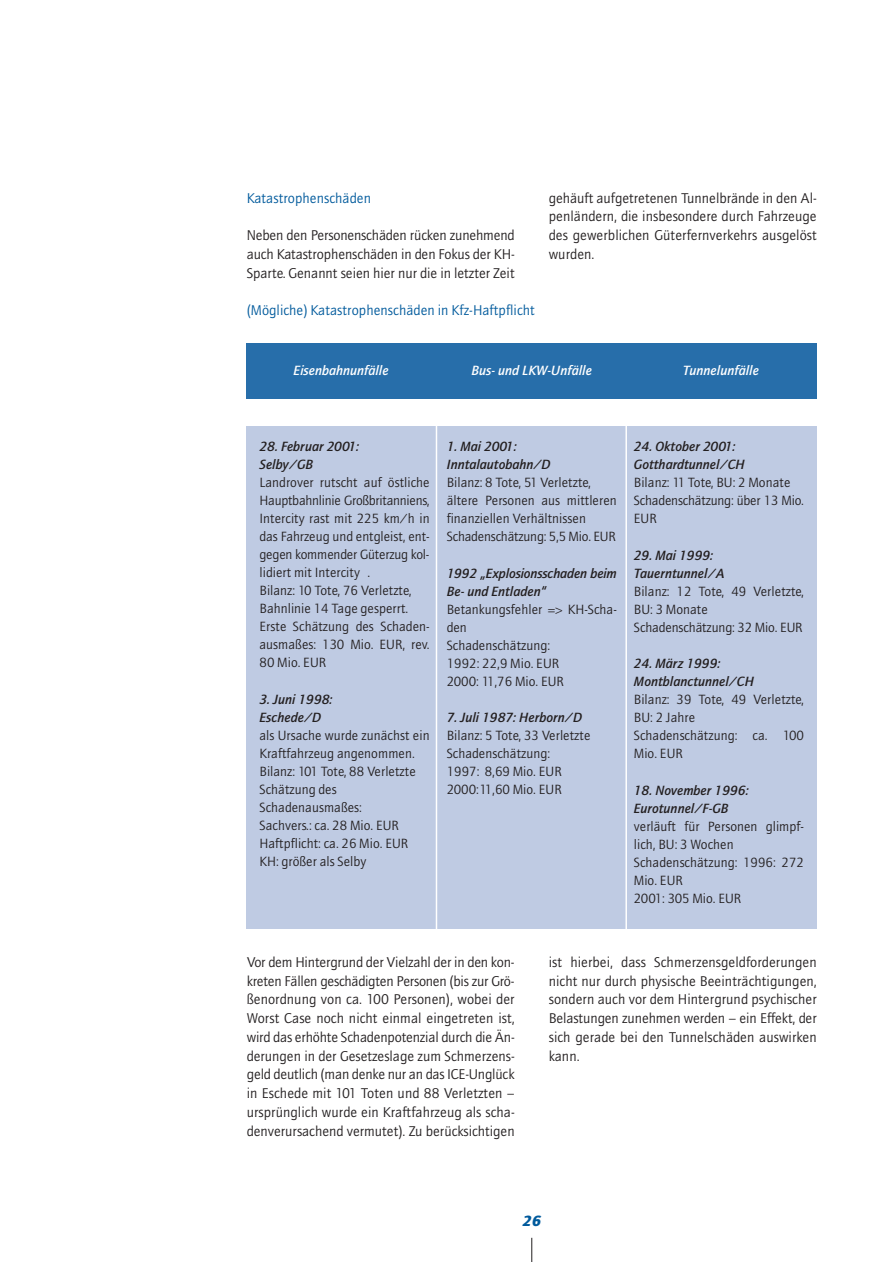
<style>
.page{position:relative;width:893px;height:1262px;background:#fff}
.page>*{position:absolute;margin:0;border:0;box-sizing:border-box;transform-origin:0 0}
.t1{font:italic 900 15px "AT Quay Sans";color:#005a9c}
.t2{font:14.25px/18.8px "AT Quay Sans";letter-spacing:-.005em;color:#231f20;text-align:justify}
.t3{font:14.25px "AT Quay Sans";color:#005a9c}
.t4{font:13.5px/18px "AT Quay Sans";color:#231f20}
.t5{font:italic 500 13.5px/18px "AT Quay Sans";color:#231f20}
.t6{font:italic 500 13.5px "AT Quay Sans";color:#fff}
</style>
<div class="page">
<svg style="left:531px;top:1237px;width:1px;height:24px"></svg>
<div style="left:247px;top:426px;width:569px;height:503px;background:#bfcbe3"></div>
<div style="left:247px;top:343px;width:569px;height:55px;background:#276eaa"></div>
<hr style="left:435px;top:412px;width:2px;height:540px;background:#fff">
<hr style="left:625px;top:413px;width:2px;height:527px;background:#fff">
<p class="t3" style="left:247px;top:192px;width:126px">Katastrophenschäden</p>
<p class="t2" style="left:247px;top:227px;width:269px">Neben den Personenschäden rücken zunehmend auch Katastrophenschäden in den Fokus der KH-Sparte. Genannt seien hier nur die in letzter Zeit</p>
<p class="t3" style="left:247px;top:305px;width:290px">(Mögliche) Katastrophenschäden in Kfz-Haftpflicht</p>
<p class="t2" style="left:549px;top:190px;width:269px">gehäuft aufgetretenen Tunnelbrände in den Al&shy;penländern, die insbesondere durch Fahrzeuge des gewerblichen Güterfernverkehrs ausgelöst wurden.</p>
<p class="t6" style="left:293px;top:365px;width:97px">Eisenbahnunfälle</p>
<p class="t6" style="left:471px;top:365px;width:122px">Bus- und LKW-Unfälle</p>
<p class="t6" style="left:683px;top:365px;width:77px">Tunnelunfälle</p>
<p class="t5" style="left:259px;top:438px;width:101px">28. Februar 2001:<br>Selby/GB</p>
<p class="t4" style="left:259px;top:474px;width:172px">Landrover rutscht auf östliche<br>Hauptbahnlinie Großbritanniens,<br>Intercity rast mit 225 km/h in das Fahrzeug und entgleist, ent&shy;gegen kommender Güterzug kol&shy;lidiert mit Intercity .<br>Bilanz: 10 Tote, 76 Verletzte,<br>Bahnlinie 14 Tage gesperrt.<br>Erste Schätzung des Schaden&shy;ausmaßes: 130 Mio. EUR, rev.<br>80 Mio. EUR</p>
<p class="t5" style="left:259px;top:691px;width:74px">3. Juni 1998:<br>Eschede/D</p>
<p class="t4" style="left:259px;top:727px;width:172px">als Ursache wurde zunächst ein<br>Kraftfahrzeug angenommen.<br>Bilanz: 101 Tote, 88 Verletzte<br>Schätzung des<br>Schadenausmaßes:<br>Sachvers.: ca. 28 Mio. EUR<br>Haftpflicht: ca. 26 Mio. EUR<br>KH: größer als Selby</p>
<p class="t5" style="left:446px;top:438px;width:105px">1. Mai 2001:<br>Inntalautobahn/D</p>
<p class="t4" style="left:446px;top:474px;width:172px">Bilanz: 8 Tote, 51 Verletzte, ältere Personen aus mittleren finanziellen Verhältnissen<br>Schadenschätzung: 5,5 Mio. EUR</p>
<p class="t5" style="left:446px;top:565px;width:172px">1992 „Explosionsschaden beim<br>Be- und Entladen“</p>
<p class="t4" style="left:446px;top:601px;width:172px">Betankungsfehler =&gt; KH-Scha&shy;den<br>Schadenschätzung:<br>1992: 22,9 Mio. EUR<br>2000: 11,76 Mio. EUR</p>
<p class="t5" style="left:446px;top:710px;width:137px">7. Juli 1987: Herborn/D</p>
<p class="t4" style="left:446px;top:728px;width:145px">Bilanz: 5 Tote, 33 Verletzte<br>Schadenschätzung:<br>1997: 8,69 Mio. EUR<br>2000:11,60 Mio. EUR</p>
<p class="t5" style="left:634px;top:438px;width:112px">24. Oktober 2001:<br>Gotthardtunnel/CH</p>
<p class="t4" style="left:634px;top:474px;width:172px">Bilanz: 11 Tote, BU: 2 Monate<br>Schadenschätzung: über 13 Mio.<br>EUR</p>
<p class="t5" style="left:634px;top:547px;width:92px">29. Mai 1999:<br>Tauerntunnel/A</p>
<p class="t4" style="left:634px;top:583px;width:172px">Bilanz: 12 Tote, 49 Verletzte,<br>BU: 3 Monate<br>Schadenschätzung: 32 Mio. EUR</p>
<p class="t5" style="left:634px;top:656px;width:121px">24. März 1999:<br>Montblanctunnel/CH</p>
<p class="t4" style="left:634px;top:692px;width:172px">Bilanz: 39 Tote, 49 Verletzte,<br>BU: 2 Jahre<br>Schadenschätzung: ca. 100<br>Mio. EUR</p>
<p class="t5" style="left:634px;top:783px;width:116px">18. November 1996:<br>Eurotunnel/F-GB</p>
<p class="t4" style="left:634px;top:819px;width:172px">verläuft für Personen glimpf&shy;lich, BU: 3 Wochen<br>Schadenschätzung: 1996: 272<br>Mio. EUR<br>2001: 305 Mio. EUR</p>
<p class="t2" style="left:247px;top:954px;width:269px">Vor dem Hintergrund der Vielzahl der in den kon&shy;kreten Fällen geschädigten Personen (bis zur Grö&shy;ßenordnung von ca. 100 Personen), wobei der Worst Case noch nicht einmal eingetreten ist, wird das erhöhte Schadenpotenzial durch die Än&shy;derungen in der Gesetzeslage zum Schmerzens&shy;geld deutlich (man denke nur an das ICE-Unglück in Eschede mit 101 Toten und 88 Verletzten – ursprünglich wurde ein Kraftfahrzeug als scha&shy;denverursachend vermutet). Zu berücksichtigen</p>
<p class="t2" style="left:549px;top:954px;width:269px">ist hierbei, dass Schmerzensgeldforderungen nicht nur durch physische Beeinträchtigungen, sondern auch vor dem Hintergrund psychischer Belastungen zunehmen werden – ein Effekt, der sich gerade bei den Tunnelschäden auswirken kann.</p>
<p class="t1" style="left:522px;top:1215px;width:20px">26</p>
</div>
